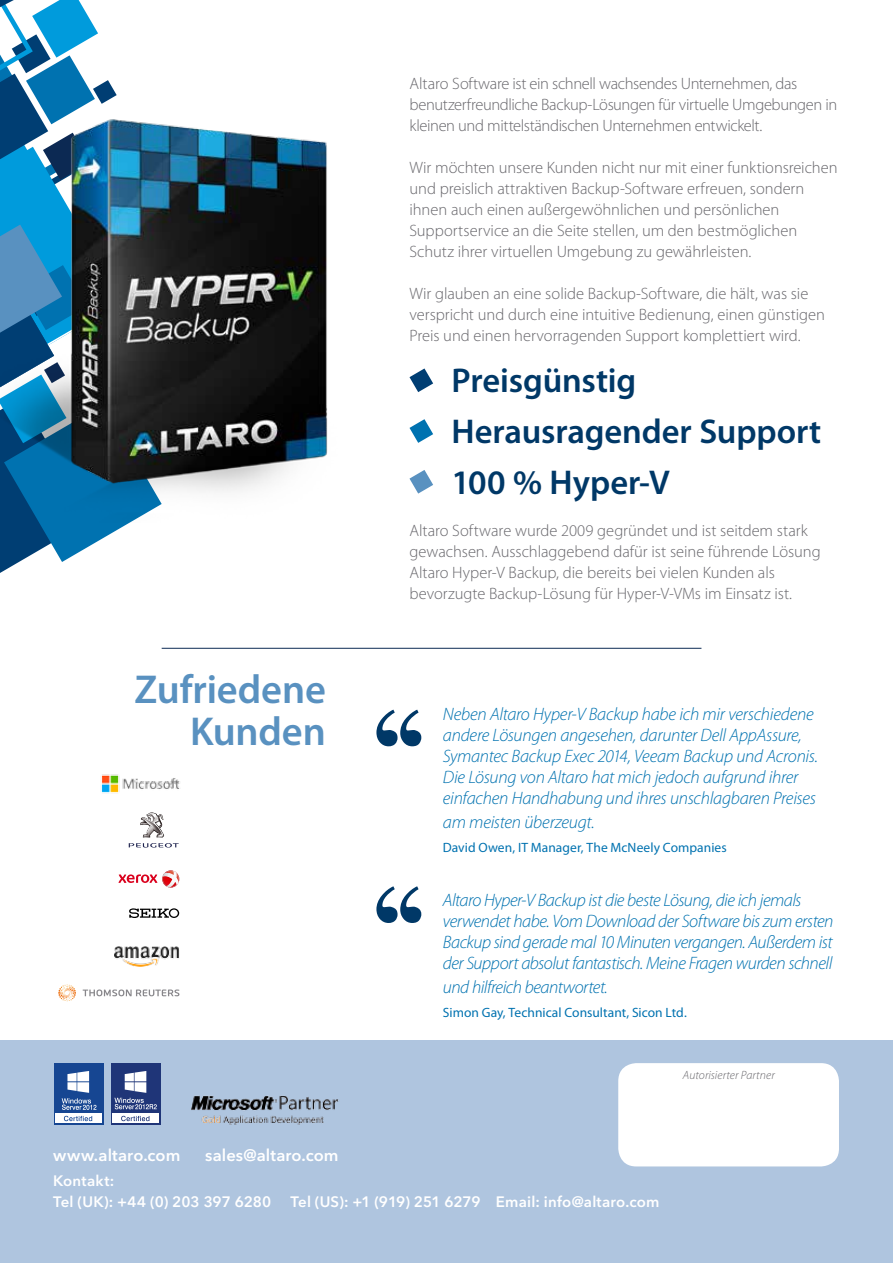
<style>
.page{position:relative;width:893px;height:1263px;background:#fff}
.page>*{position:absolute;margin:0;border:0;box-sizing:border-box;transform-origin:0 0}
.t1{font:600 40.5px/42px "Myriad Pro";letter-spacing:-.005em;color:#5991c0;text-align:right}
.t2{font:600 34.5px/51px "Myriad Pro";letter-spacing:-.005em;color:#003867}
.t3{font:italic 300 18px/21px "Myriad Pro";letter-spacing:-.025em;color:#0072b0}
.t4{font:300 16.5px/21px "Myriad Pro";letter-spacing:-.005em;color:#68676c}
.t5{font:300 16.5px/21px "Myriad Pro";letter-spacing:-.025em;color:#68676c}
.t6{font:600 16.5px "Avenir Next LT Pro";letter-spacing:.005em;color:#fff}
.t7{font:600 15px/21px "Avenir Next LT Pro";letter-spacing:.01em;color:#fff}
.t8{font:13.5px "Myriad Pro";letter-spacing:.005em;color:#0072b0}
.t9{font:italic 300 12px "Myriad Pro";letter-spacing:.005em;color:#68676c}
</style>
<div class="page">
<svg style="left:0;top:0;width:129px;height:573px"></svg>
<svg style="left:425px;top:369px;width:8px;height:19px"></svg>
<svg style="left:425px;top:420px;width:8px;height:19px"></svg>
<svg style="left:425px;top:471px;width:8px;height:19px"></svg>
<img style="left:0;top:102px;width:425px;height:421px">
<hr style="left:162px;top:648px;width:539px;height:1px;background:#0c2953">
<svg style="left:376px;top:710px;width:45px;height:36px"></svg>
<svg style="left:376px;top:886px;width:45px;height:37px"></svg>
<svg style="left:140px;top:812px;width:24px;height:25px"></svg>
<svg style="left:129px;top:843px;width:50px;height:4px"></svg>
<svg style="left:129px;top:908px;width:50px;height:10px"></svg>
<img style="left:168px;top:870px;width:11px;height:18px">
<svg style="left:118px;top:871px;width:60px;height:16px"></svg>
<svg style="left:83px;top:989px;width:96px;height:7px"></svg>
<svg style="left:58px;top:984px;width:18px;height:16px"></svg>
<img style="left:114px;top:947px;width:65px;height:20px">
<img style="left:101px;top:774px;width:79px;height:19px">
<div style="left:0;top:1041px;width:893px;height:222px;background:#afc5df"></div>
<div style="left:618px;top:1063px;width:221px;height:103px;background:#fff;border-radius:18px"></div>
<div style="left:111px;top:1063px;width:50px;height:61px;background:#1f3578"></div>
<svg style="left:114px;top:1071px;width:43px;height:38px"></svg>
<div style="left:113px;top:1113px;width:46px;height:10px;background:#fff"></div>
<svg style="left:121px;top:1116px;width:28px;height:5px"></svg>
<div style="left:54px;top:1063px;width:49px;height:61px;background:#164692"></div>
<div style="left:55px;top:1113px;width:47px;height:10px;background:#fff"></div>
<svg style="left:64px;top:1116px;width:28px;height:5px"></svg>
<svg style="left:62px;top:1071px;width:34px;height:39px"></svg>
<img style="left:192px;top:1096px;width:147px;height:28px">
<h1 class="t1" style="left:135px;top:669px;width:193px">Zufriedene<br>Kunden</h1>
<p class="t6" style="left:53px;top:1145px;width:129px">www.altaro.com</p>
<p class="t6" style="left:205px;top:1145px;width:135px">sales@altaro.com</p>
<p class="t5" style="left:409px;top:73px;width:429px">Altaro Software ist ein schnell wachsendes Unternehmen, das benutzerfreundliche Backup-Lösungen für virtuelle Umgebungen in kleinen und mittelständischen Unternehmen entwickelt.</p>
<p class="t4" style="left:409px;top:157px;width:430px">Wir möchten unsere Kunden nicht nur mit einer funktionsreichen und preislich attraktiven Backup-Software erfreuen, sondern ihnen auch einen außergewöhnlichen und persönlichen Supportservice an die Seite stellen, um den bestmöglichen Schutz ihrer virtuellen Umgebung zu gewährleisten.</p>
<p class="t4" style="left:409px;top:283px;width:417px">Wir glauben an eine solide Backup-Software, die hält, was sie verspricht und durch eine intuitive Bedienung, einen günstigen<br>Preis und einen hervorragenden Support komplettiert wird.</p>
<h2 class="t2" style="left:451px;top:355px;width:371px">Preisgünstig<br>Herausragender Support<br>100 % Hyper-V</h2>
<p class="t4" style="left:409px;top:520px;width:413px">Altaro Software wurde 2009 gegründet und ist seitdem stark gewachsen. Ausschlaggebend dafür ist seine führende Lösung Altaro Hyper-V Backup, die bereits bei vielen Kunden als bevorzugte Backup-Lösung für Hyper-V-VMs im Einsatz ist.</p>
<p class="t3" style="left:443px;top:704px;width:377px">Neben Altaro Hyper-V Backup habe ich mir verschiedene andere Lösungen angesehen, darunter Dell AppAssure, Symantec Backup Exec 2014, Veeam Backup und Acronis.<br>Die Lösung von Altaro hat mich jedoch aufgrund ihrer einfachen Handhabung und ihres unschlagbaren Preises</p>
<p class="t3" style="left:443px;top:812px;width:153px">am meisten überzeugt.</p>
<p class="t8" style="left:443px;top:840px;width:285px">David Owen, IT Manager, The McNeely Companies</p>
<p class="t3" style="left:443px;top:890px;width:392px">Altaro Hyper-V Backup ist die beste Lösung, die ich jemals verwendet habe. Vom Download der Software bis zum ersten Backup sind gerade mal 10 Minuten vergangen. Außerdem ist der Support absolut fantastisch. Meine Fragen wurden schnell</p>
<p class="t3" style="left:443px;top:977px;width:166px">und hilfreich beantwortet.</p>
<p class="t8" style="left:443px;top:1005px;width:245px">Simon Gay, Technical Consultant, Sicon Ltd.</p>
<p class="t9" style="left:683px;top:1069px;width:93px">Autorisierter Partner</p>
<p class="t7" style="left:53px;top:1170px;width:220px">Kontakt:<br>Tel (UK): +44 (0) 203 397 6280</p>
<p class="t7" style="left:291px;top:1191px;width:371px">Tel (US): +1 (919) 251 6279 Email: info@altaro.com</p>
</div>
